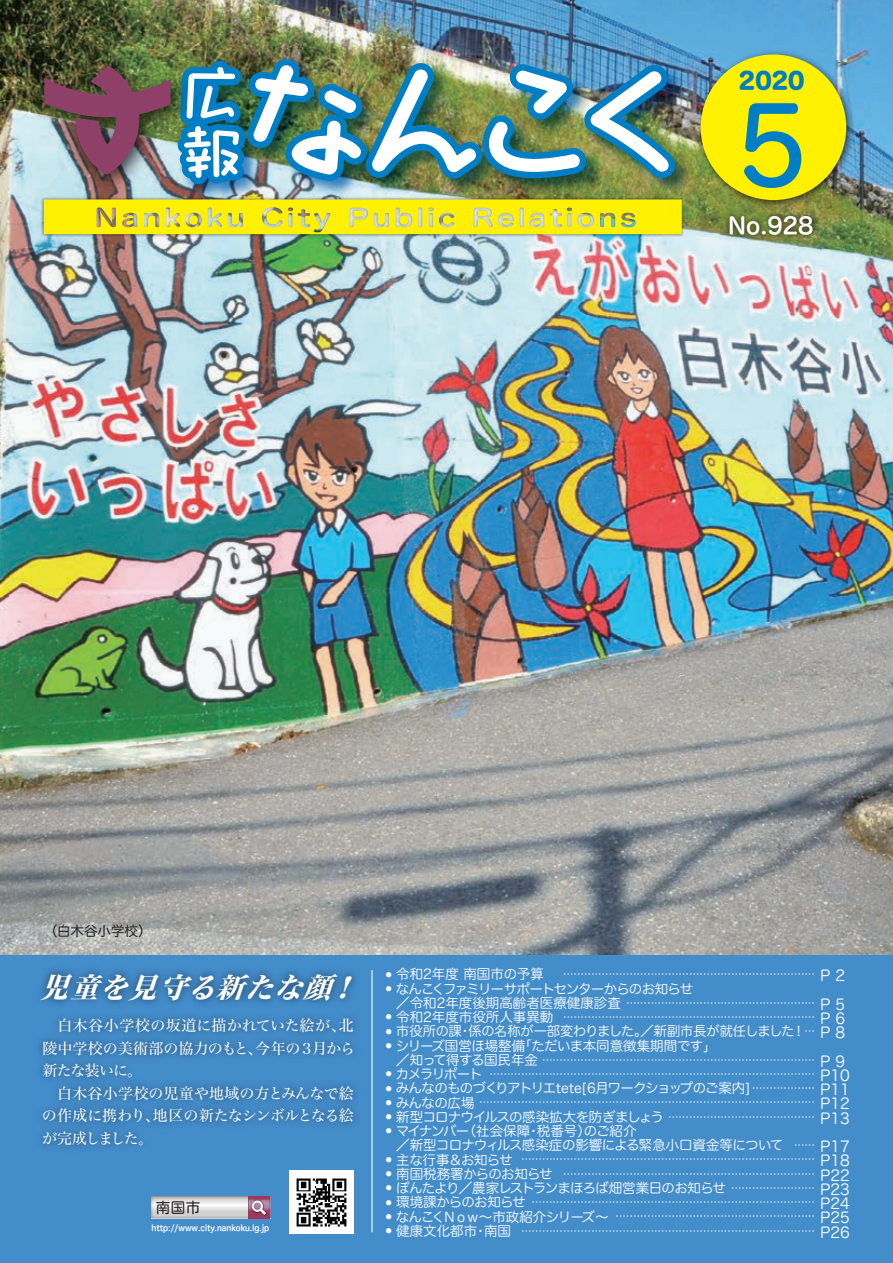
<style>
.page{position:relative;width:893px;height:1263px;background:#fff}
.page>*{position:absolute;margin:0;border:0;box-sizing:border-box;transform-origin:0 0}
.t1{font:105px "Hira Maru Std W5";color:#007ec5}
.t2{font:italic 27.75px "Hira Min Std W8";color:#fff}
.t3{font:22.5px "Hira Maru Std W6";color:#fff}
.t4{font:22.5px "Hira Maru Std W8";color:#007ec5}
.t5{font:15px/22.5px "Hira Min Std W4";letter-spacing:-.005em;color:#fff}
.t6{font:15px/14.2px "Hira Maru Std W3";color:#fff}
.t7{font:15px "Hira Min Std W4";letter-spacing:-.06em;color:#fff}
.t8{font:14.55px "UD Shin M Go Pro";color:#231f20}
.t9{font:14.1px "Gothic MB101 Pr 6";color:#fff;scale:.8 1}
.t10{font:13.5px "Hira Maru Std W3";letter-spacing:-.035em;color:#fff}
.t11{font:13.5px/14.2px "Hira Maru Std W3";color:#fff}
.t12{font:13.5px "Hira Maru Std W3";letter-spacing:-.055em;color:#fff}
.t13{font:13.5px "Hira Maru Std W3";letter-spacing:-.06em;color:#fff}
.t14{font:13.5px "Hira Maru Std W3";letter-spacing:-.08em;color:#fff}
.t15{font:13.5px "Hira Maru Std W4";color:#231f20}
.t16{font:13.5px "Hira Maru Std W3";letter-spacing:-.095em;color:#fff}
.t17{font:10.5px/14.2px "Hira Maru Std W3";color:#fff;text-align:right}
.t18{font:8.55px "Hira Maru Std N W6";color:#fff;scale:.91 1}
.t19{font:6px "Hira Maru Std W3";color:#fff}
</style>
<div class="page">
<img style="left:0;top:0;width:893px;height:956px">
<div style="left:0;top:956px;width:893px;height:307px;background:#448dcb"></div>
<hr style="left:371px;top:970px;width:2px;height:262px;background:#fff">
<img style="left:290px;top:1216px;width:64px;height:18px">
<div style="left:151px;top:1196px;width:119px;height:22px;background:#c8c8c9"></div>
<svg style="left:248px;top:1216px;width:22px;height:2px"></svg>
<img style="left:693px;top:46px;width:166px;height:167px">
<div style="left:701px;top:55px;width:145px;height:145px;background:#fff101;border-radius:50%"></div>
<img style="left:721px;top:207px;width:101px;height:45px">
<img style="left:686px;top:55px;width:11px;height:151px">
<img style="left:26px;top:47px;width:172px;height:154px">
<img style="left:44px;top:52px;width:642px;height:195px">
<div style="left:189px;top:215px;width:9px;height:10px;background:#fff101;border-radius:50%"></div>
<img style="left:41px;top:970px;width:332px;height:52px">
<img style="left:39px;top:1005px;width:328px;height:211px">
<h3 class="t4" style="left:739px;top:63px;width:67px">2020</h3>
<h1 class="t1" style="left:738px;top:67px;width:72px">5</h1>
<h3 class="t3" style="left:728px;top:209px;width:87px">No.928</h3>
<p class="t15" style="left:44px;top:920px;width:109px">（白木谷小学校(</p>
<h2 class="t2" style="left:40px;top:967px;width:306px">児童を見守る新たな顔</h2>
<h3 class="t5" style="left:42px;top:1014px;width:314px">　白木谷小学校の坂道に描かれていた絵が北、陵中学校の美術部の協力のもと今年の３月から</h3>
<h3 class="t5" style="left:247px;top:1037px;width:16px">、</h3>
<h3 class="t5" style="left:42px;top:1059px;width:101px">新たな装いに。</h3>
<h3 class="t5" style="left:42px;top:1082px;width:313px">　白木谷小学校の児童や地域の方とみんなで絵</h3>
<h3 class="t7" style="left:153px;top:1105px;width:202px">地区の新たなシンボルとなる絵</h3>
<h2 class="t2" style="left:329px;top:967px;width:43px">!</h2>
<h3 class="t5" style="left:42px;top:1104px;width:119px">の作成に携わり、が完成しました。</h3>
<h3 class="t8" style="left:156px;top:1195px;width:46px">南国市</h3>
<p class="t18" style="left:152px;top:1221px;width:48px">http<sup>月号</sup></p>
<h3 class="t9" style="left:203px;top:1212px;width:21px">29</h3>
<p class="t18" style="left:168px;top:1221px;width:113px">://www.city.nankoku l g. j p.</p>
<p class="t11" style="left:396px;top:967px;width:299px">令和2年度南国市の予算<br>なんこくファミリーサポートセンターからのお知らせ／令和2年度後期高齢者医療健康診査<br>令和2年度市役所人事異動</p>
<h3 class="t6" style="left:820px;top:961px;width:29px;line-height:28.5px">P２<br>P５</h3>
<h3 class="t6" style="left:820px;top:1011px;width:29px">P６<br>P８</h3>
<h3 class="t6" style="left:820px;top:1054px;width:31px">P９<br>P10<br>P11<br>P12<br>P13</h3>
<h3 class="t6" style="left:820px;top:1139px;width:31px;text-align:justify">P17<br>P18<br>P22<br>P23<br>P24<br>P25<br>P26</h3>
<p class="t19" style="left:386px;top:970px;width:7px">●</p>
<p class="t19" style="left:386px;top:984px;width:7px">●</p>
<p class="t19" style="left:386px;top:1013px;width:7px">●</p>
<p class="t19" style="left:386px;top:1027px;width:7px">●</p>
<p class="t19" style="left:386px;top:1041px;width:7px">●</p>
<p class="t19" style="left:386px;top:1070px;width:7px">●</p>
<p class="t19" style="left:386px;top:1084px;width:7px">●</p>
<p class="t19" style="left:386px;top:1098px;width:7px">●</p>
<p class="t19" style="left:386px;top:1112px;width:7px">●</p>
<p class="t19" style="left:386px;top:1127px;width:7px">●</p>
<p class="t19" style="left:386px;top:1155px;width:7px">●</p>
<p class="t19" style="left:386px;top:1169px;width:7px">●</p>
<p class="t19" style="left:386px;top:1184px;width:7px">●</p>
<p class="t19" style="left:386px;top:1198px;width:7px">●</p>
<p class="t19" style="left:386px;top:1212px;width:7px">●</p>
<p class="t19" style="left:386px;top:1226px;width:7px">●</p>
<p class="t17" style="left:563px;top:967px;width:253px">........................................................................</p>
<p class="t17" style="left:563px;top:995px;width:253px">...................................................... ........................................................................ ...</p>
<p class="t17" style="left:479px;top:1052px;width:337px">.............................................................................. ............................................................................................. .................. ................................................................................................ ..........................................</p>
<p class="t17" style="left:521px;top:1138px;width:295px">...... .................................................................................... ........................................................................ ........................ ................................................................................. ......................................................... ....................................................................................</p>
<p class="t10" style="left:468px;top:1021px;width:328px">係の名称が一部変わりました／。新副市長が就任しました</p>
<p class="t10" style="left:396px;top:1021px;width:67px">市役所の課</p>
<p class="t10" style="left:792px;top:1021px;width:15px">!</p>
<p class="t10" style="left:458px;top:1021px;width:15px">・</p>
<p class="t10" style="left:396px;top:1035px;width:131px">シリーズ国営ほ場整備</p>
<p class="t10" style="left:396px;top:1050px;width:143px">／知って得する国民年金</p>
<p class="t16" style="left:396px;top:1064px;width:88px">カメラリポート</p>
<p class="t13" style="left:396px;top:1078px;width:356px">みんなのものづくりアトリエtete 6[ 月ワークショップのご案内[</p>
<p class="t10" style="left:396px;top:1092px;width:80px">みんなの広場</p>
<p class="t12" style="left:396px;top:1107px;width:269px">新型コロナウイルスの感染拡大を防ぎましょう</p>
<p class="t10" style="left:584px;top:1121px;width:54px">のご紹介</p>
<p class="t10" style="left:518px;top:1035px;width:199px">「ただいま本同意徴集期間です「</p>
<p class="t10" style="left:396px;top:1121px;width:75px">マイナンバー</p>
<p class="t10" style="left:396px;top:1135px;width:389px">／新型コロナウィルス感染症の影響による緊急小口資金等について</p>
<p class="t10" style="left:396px;top:1150px;width:118px">主な行事＆お知らせ</p>
<p class="t10" style="left:396px;top:1164px;width:158px">南国税務署からのお知らせ</p>
<p class="t12" style="left:396px;top:1178px;width:331px">ぽんたより／農家レストランまほろば畑営業日のお知らせ</p>
<p class="t10" style="left:396px;top:1192px;width:131px">環境課からのお知らせ</p>
<p class="t14" style="left:396px;top:1207px;width:214px">なんこくＮｏｗ～市政紹介シリーズ~</p>
<p class="t10" style="left:484px;top:1221px;width:28px">南国</p>
<p class="t10" style="left:463px;top:1121px;width:69px">（社会保障</p>
<p class="t10" style="left:537px;top:1121px;width:55px">税番号）</p>
<p class="t10" style="left:527px;top:1121px;width:15px">・</p>
<p class="t10" style="left:396px;top:1221px;width:82px">健康文化都市</p>
<p class="t10" style="left:474px;top:1221px;width:15px">・</p>
</div>
